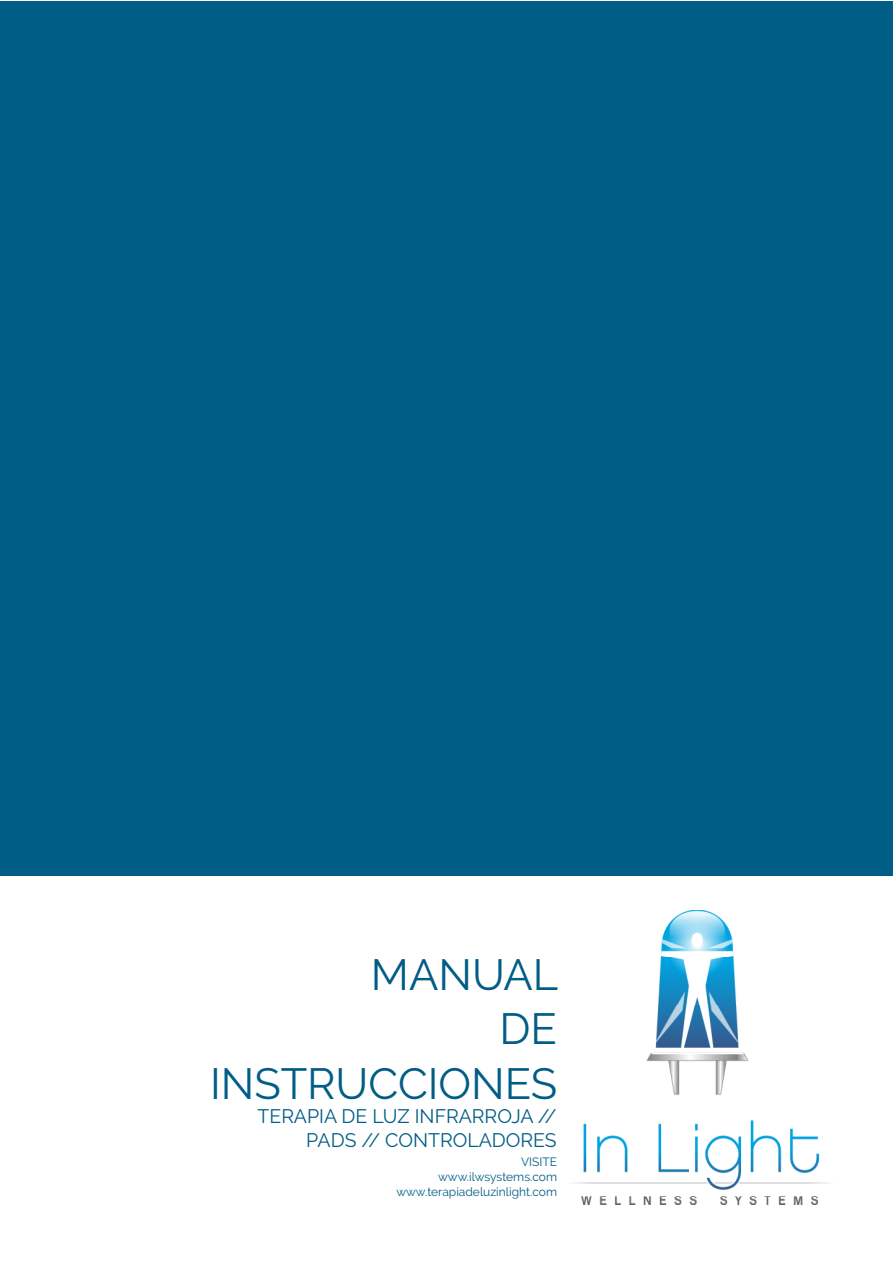
<style>
.page{position:relative;width:893px;height:1263px;background:#fff}
.page>*{position:absolute;margin:0;border:0;box-sizing:border-box;transform-origin:0 0}
.t1{font:43.5px/54.8px "Raleway";color:#005d85;text-align:right}
.t2{font:19.5px/24px "Raleway";color:#005d85;text-align:right}
.t3{font:12px/15px "Raleway";color:#005d85;text-align:right}
</style>
<div class="page">
<div style="left:0;top:1px;width:892px;height:875px;background:#005d85"></div>
<img style="left:574px;top:910px;width:254px;height:294px">
<h1 class="t1" style="left:210px;top:947px;width:350px">MANUAL<br>DE<br>INSTRUCCIONES</h1>
<h2 class="t2" style="left:258px;top:1104px;width:301px">TERAPIA DE LUZ INFRARROJA //<br>PADS // CONTROLADORES</h2>
<p class="t3" style="left:396px;top:1154px;width:162px">VISITE<br>www.ilwsystems.com www.terapiadeluzinlight.com</p>
</div>
